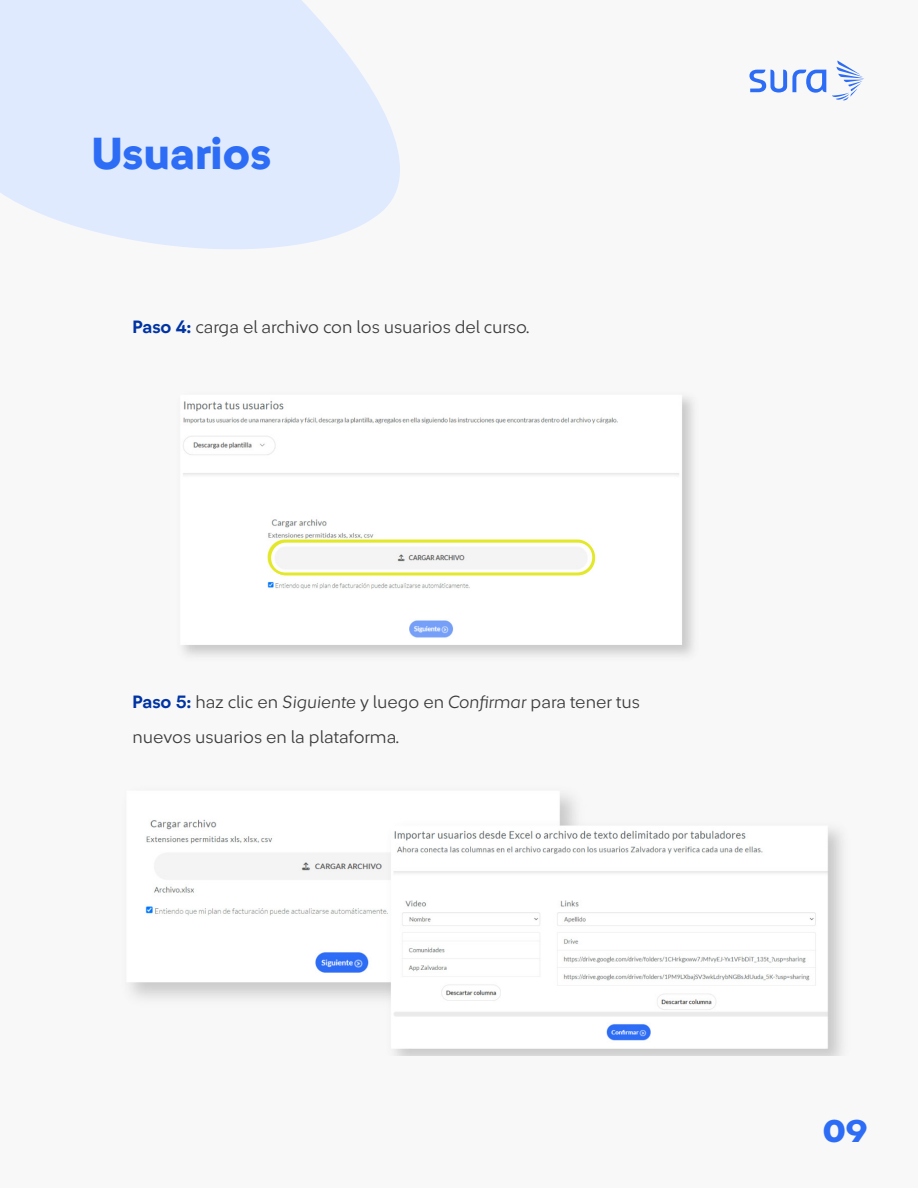
<style>
.page{position:relative;width:918px;height:1188px;background:#f8f8f8}
.page>*{position:absolute;margin:0;border:0;box-sizing:border-box;transform-origin:0 0}
.t1{font:800 45px "Sura Sans";color:#2d6df6}
.t2{font:800 31.5px "Sura Sans";color:#2d6df6;scale:1.14 1}
.t3{font:300 18px/34.8px "Sura Sans";color:#3a3a3a}
.s1{font-weight:700;color:#0033a3}
.s2{font-style:italic}
</style>
<div class="page">
<svg style="left:0;top:0;width:400px;height:249px;fill:#dfeaff"></svg>
<svg style="left:832px;top:61px;width:32px;height:40px"></svg>
<svg style="left:749px;top:70px;width:77px;height:23px"></svg>
<img style="left:182px;top:397px;width:512px;height:259px">
<div style="left:269px;top:540px;width:326px;height:35px;border:2px solid #e3e829;border-radius:16px"></div>
<img style="left:130px;top:795px;width:713px;height:260px">
<h1 class="t1" style="left:91px;top:131px;width:181px">Usuarios</h1>
<p class="t3" style="left:133px;top:310px;width:399px"><span class="s1">Paso 4:</span> carga el archivo con los usuarios del curso.</p>
<p class="t3" style="left:133px;top:685px;width:509px"><span class="s1">Paso 5:</span> haz clic en <span class="s2">Siguiente</span> y luego en <span class="s2">Confirmar</span> para tener tus nuevos usuarios en la plataforma.</p>
<h2 class="t2" style="left:823px;top:1115px;width:41px">09</h2>
</div>
